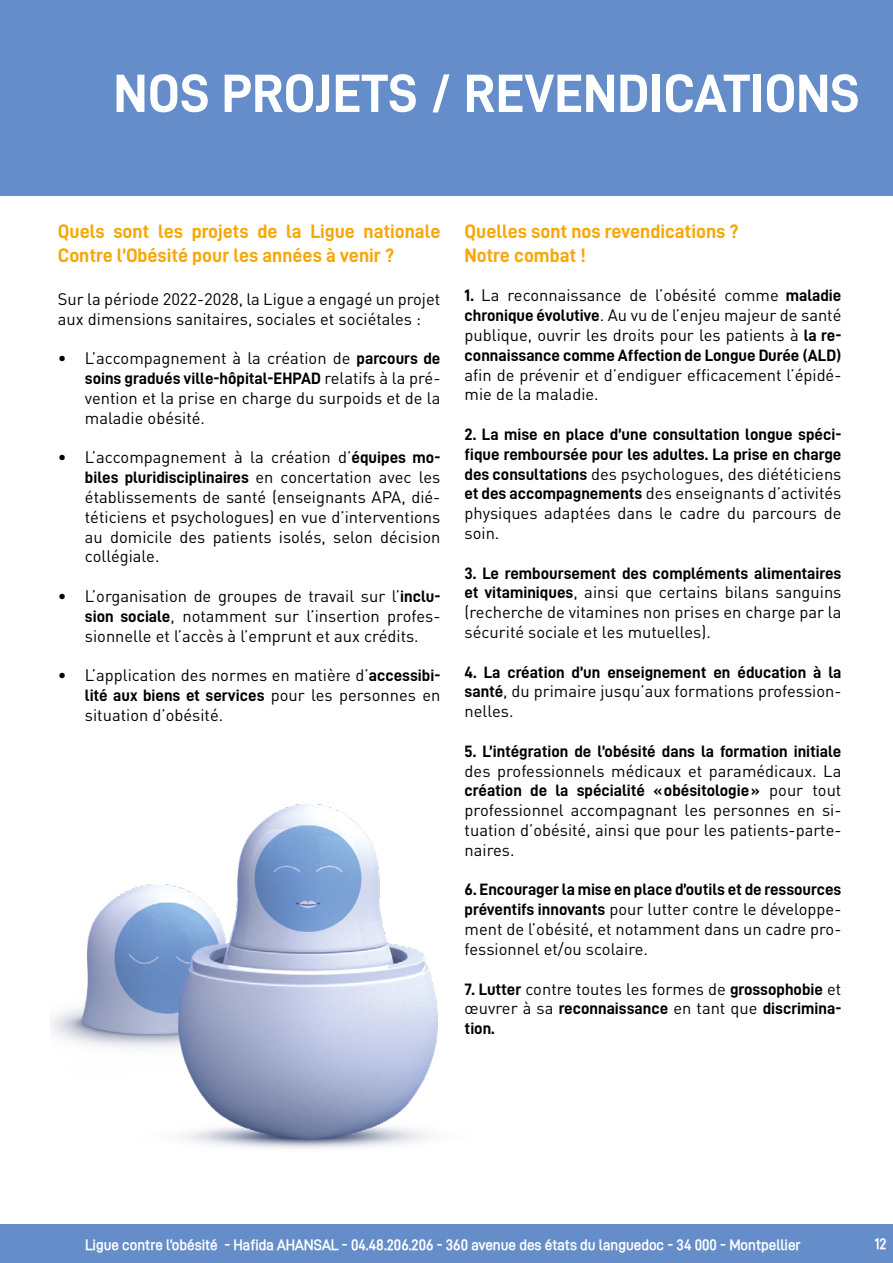
<style>
.page{position:relative;width:893px;height:1263px;background:#fff}
.page>*{position:absolute;margin:0;border:0;box-sizing:border-box;transform-origin:0 0}
.t1{font:54px "D DIN PRO Bold";color:#fff}
.t2{font:19.5px/23.4px "D DIN PRO Bold";color:#f7a707}
.t3{font:16.5px/19.8px "DIN Pro";color:#000;text-align:justify}
.t4{font:16.5px/19.8px "D DIN PRO Bold";color:#000}
.t5{font:700 15px "D DIN PRO Semi";color:#fff}
.s1{font-family:"D DIN PRO Bold"}
.s2{font-family:"DIN Pro"}
</style>
<div class="page">
<div style="left:0;top:0;width:893px;height:196px;background:#648dc9"></div>
<div style="left:0;top:1225px;width:893px;height:38px;background:#648dc9"></div>
<img style="left:51px;top:803px;width:387px;height:346px">
<h1 class="t1" style="left:113px;top:63px;width:748px">NOS PROJETS / REVENDICATIONS</h1>
<p class="t2" style="left:58px;top:220px;width:384px">Quels sont les projets de la Ligue nationale<br>Contre l’Obésité pour les années à venir ?</p>
<p class="t3" style="left:58px;top:287px;width:384px">Sur la période 2022-2028, la Ligue a engagé un projet aux dimensions sanitaires, sociales et sociétales :</p>
<p class="t3" style="left:58px;top:347px;width:384px">• L’accompagnement à la création de <span class="s1">parcours de</span></p>
<p class="t4" style="left:85px;top:368px;width:357px">soins gradués ville-hôpital-EHPAD <span class="s2">relatifs à la pré-</span></p>
<p class="t3" style="left:85px;top:386px;width:357px">vention et la prise en charge du surpoids et de la maladie obésité.</p>
<p class="t3" style="left:58px;top:446px;width:384px">• L’accompagnement à la création d’<span class="s1">équipes mo-</span></p>
<p class="t4" style="left:85px;top:467px;width:357px">biles pluridisciplinaires <span class="s2">en concertation avec les</span></p>
<p class="t3" style="left:85px;top:485px;width:357px">établissements de santé (enseignants APA, dié&shy;téticiens et psychologues) en vue d’interventions au domicile des patients isolés, selon décision collégiale.</p>
<p class="t3" style="left:85px;top:584px;width:357px;text-indent:-27px">• L’organisation de groupes de travail sur l’<span class="s1">inclu&shy;sion sociale</span>, notamment sur l’insertion profes&shy;sionnelle et l’accès à l’emprunt et aux crédits.</p>
<p class="t3" style="left:58px;top:664px;width:384px">• L’application des normes en matière d’<span class="s1">accessibi-</span></p>
<p class="t4" style="left:85px;top:685px;width:357px">lité aux biens et services <span class="s2">pour les personnes en</span></p>
<p class="t3" style="left:85px;top:703px;width:140px">situation d’obésité.</p>
<p class="t2" style="left:465px;top:220px;width:275px">Quelles sont nos revendications ?<br>Notre combat !</p>
<p class="t3" style="left:465px;top:284px;width:378px"><span class="s1">1.</span> La reconnaissance de l’obésité comme <span class="s1">maladie chronique évolutive</span>. Au vu de l’enjeu majeur de santé publique, ouvrir les droits pour les patients à <span class="s1">la re-</span></p>
<p class="t4" style="left:465px;top:345px;width:378px">connaissance comme Affection de Longue Durée (ALD)</p>
<p class="t3" style="left:465px;top:363px;width:378px">afin de prévenir et d’endiguer efficacement l’épidé&shy;mie de la maladie.</p>
<p class="t4" style="left:465px;top:424px;width:378px">2. La mise en place d’une consultation longue spéci&shy;fique remboursée pour les adultes. La prise en charge</p>
<p class="t3" style="left:465px;top:462px;width:378px"><span class="s1">des consultations</span> des psychologues, des diététiciens <span class="s1">et des accompagnements</span> des enseignants d’activités physiques adaptées dans le cadre du parcours de soin.</p>
<p class="t4" style="left:465px;top:563px;width:378px">3. Le remboursement des compléments alimentaires</p>
<p class="t3" style="left:465px;top:581px;width:378px"><span class="s1">et vitaminiques</span>, ainsi que certains bilans sanguins (recherche de vitamines non prises en charge par la sécurité sociale et les mutuelles).</p>
<p class="t4" style="left:465px;top:662px;width:378px">4. La création d’un enseignement en éducation à la</p>
<p class="t3" style="left:465px;top:680px;width:378px"><span class="s1">santé</span>, du primaire jusqu’aux formations profession&shy;nelles.</p>
<p class="t4" style="left:465px;top:741px;width:378px">5. L’intégration de l’obésité dans la formation initiale</p>
<p class="t3" style="left:465px;top:759px;width:378px">des professionnels médicaux et paramédicaux. La</p>
<p class="t4" style="left:465px;top:780px;width:378px">création de la spécialité «obésitologie» <span class="s2">pour tout</span></p>
<p class="t3" style="left:465px;top:799px;width:378px">professionnel accompagnant les personnes en si&shy;tuation d’obésité, ainsi que pour les patients-parte&shy;naires.</p>
<p class="t4" style="left:465px;top:879px;width:378px">6. Encourager la mise en place d’outils et de ressources</p>
<p class="t3" style="left:465px;top:898px;width:378px"><span class="s1">préventifs innovants</span> pour lutter contre le développe&shy;ment de l’obésité, et notamment dans un cadre pro&shy;fessionnel et/ou scolaire.</p>
<p class="t3" style="left:465px;top:977px;width:378px"><span class="s1">7. Lutter</span> contre toutes les formes de <span class="s1">grossophobie</span> et</p>
<p class="t4" style="left:465px;top:998px;width:378px"><span class="s2">œuvrer à sa</span> reconnaissance <span class="s2">en tant que</span> discrimina&shy;tion.</p>
<p class="t5" style="left:85px;top:1236px;width:717px">Ligue contre l’obésité - Hafida AHANSAL - 04.48.206.206 - 360 avenue des états du languedoc - 34 000 - Montpellier</p>
<p class="t5" style="left:875px;top:1235px;width:13px">12</p>
</div>
